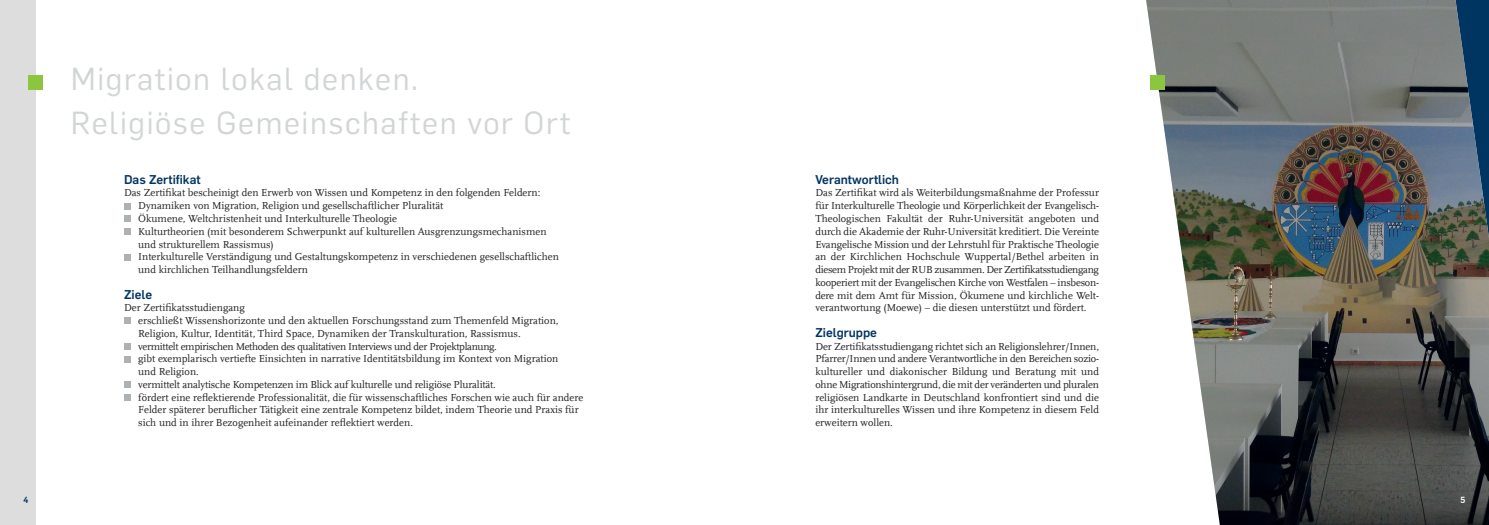
<style>
.page{position:relative;width:1489px;height:525px;background:#fff}
.page>*{position:absolute;margin:0;border:0;box-sizing:border-box;transform-origin:0 0}
.t1{font:31.25px/43.5px "Rub Flama";letter-spacing:.05em;color:#d2d5d6}
.t2{font:700 12.5px "Rub Flama";color:#003562}
.t3{font:10.62px/12.8px "RUB Scala TZ";color:#231f20}
.t4{font:700 8.75px "Rub Flama";color:#003562}
.t5{font:700 8.75px "Rub Flama";color:#fff}
</style>
<div class="page">
<img style="left:1146px;top:0;width:342px;height:524px">
<div style="left:1150px;top:75px;width:14px;height:14px;background:#8bc63e"></div>
<div style="left:0;top:0;width:35px;height:524px;background:#dedddd"></div>
<svg style="left:124px;top:203px;width:6px;height:6px"></svg>
<div style="left:124px;top:215px;width:6px;height:7px;background:#aeb1b4"></div>
<svg style="left:124px;top:228px;width:6px;height:6px"></svg>
<svg style="left:124px;top:254px;width:6px;height:6px"></svg>
<div style="left:124px;top:317px;width:6px;height:7px;background:#aeb1b4"></div>
<svg style="left:124px;top:343px;width:6px;height:6px"></svg>
<svg style="left:124px;top:356px;width:6px;height:6px"></svg>
<svg style="left:124px;top:381px;width:6px;height:6px"></svg>
<svg style="left:124px;top:394px;width:6px;height:6px"></svg>
<div style="left:28px;top:75px;width:15px;height:14px;background:#8bc63e"></div>
<h1 class="t1" style="left:71px;top:55px;width:501px">Migration lokal denken.<br>Religiöse Gemeinschaften vor Ort</h1>
<p class="t2" style="left:124px;top:170px;width:78px">Das Zertifikat</p>
<p class="t3" style="left:138px;top:186px;width:422px;text-indent:-14px">Das Zertifikat bescheinigt den Erwerb von Wissen und Kompetenz in den folgenden Feldern:<br>Dynamiken von Migration, Religion und gesellschaftlicher Pluralität<br>Ökumene, Weltchristenheit und Interkulturelle Theologie<br>Kulturtheorien (mit besonderem Schwerpunkt auf kulturellen Ausgrenzungsmechanismen und strukturellem Rassismus)<br>Interkulturelle Verständigung und Gestaltungskompetenz in verschiedenen gesellschaftlichen und kirchlichen Teilhandlungsfeldern</p>
<p class="t2" style="left:124px;top:285px;width:30px">Ziele</p>
<p class="t3" style="left:138px;top:301px;width:446px;text-indent:-14px">Der Zertifikatsstudiengang<br>erschließt Wissenshorizonte und den aktuellen Forschungsstand zum Themenfeld Migration, Religion, Kultur, Identität, Third Space, Dynamiken der Transkulturation, Rassismus.<br>vermittelt empirischen Methoden des qualitativen Interviews und der Projektplanung.<br>gibt exemplarisch vertiefte Einsichten in narrative Identitätsbildung im Kontext von Migration<br>und Religion.<br>vermittelt analytische Kompetenzen im Blick auf kulturelle und religiöse Pluralität.<br>fördert eine reflektierende Professionalität, die für wissenschaftliches Forschen wie auch für andere Felder späterer beruflicher Tätigkeit eine zentrale Kompetenz bildet, indem Theorie und Praxis für sich und in ihrer Bezogenheit aufeinander reflektiert werden.</p>
<p class="t2" style="left:815px;top:170px;width:85px">Verantwortlich</p>
<p class="t3" style="left:815px;top:186px;width:285px;text-align:justify">Das Zertifikat wird als Weiterbildungsmaßnahme der Professur für Interkulturelle Theologie und Körperlichkeit der Evangelisch-Theologischen Fakultät der Ruhr-Universität angeboten und durch die Akademie der Ruhr-Universität kreditiert. Die Vereinte Evangelische Mission und der Lehrstuhl für Praktische Theologie an der Kirchlichen Hochschule Wuppertal/Bethel arbeiten in diesem Projekt mit der RUB zusammen. Der Zertifikatsstudiengang kooperiert mit der Evangelischen Kirche von Westfalen – insbeson&shy;dere mit dem Amt für Mission, Ökumene und kirchliche Welt&shy;verantwortung (Moewe) – die diesen unterstützt und fördert.</p>
<p class="t2" style="left:815px;top:323px;width:63px">Zielgruppe</p>
<p class="t3" style="left:815px;top:339px;width:285px;text-align:justify">Der Zertifikatsstudiengang richtet sich an Religionslehrer/Innen, Pfarrer/Innen und andere Verantwortliche in den Bereichen sozio&shy;kultureller und diakonischer Bildung und Beratung mit und ohne Migrationshintergrund, die mit der veränderten und pluralen religiösen Landkarte in Deutschland konfrontiert sind und die ihr interkulturelles Wissen und ihre Kompetenz in diesem Feld erweitern wollen.</p>
<p class="t4" style="left:23px;top:493px;width:6px">4</p>
<p class="t5" style="left:1460px;top:493px;width:6px">5</p>
</div>
